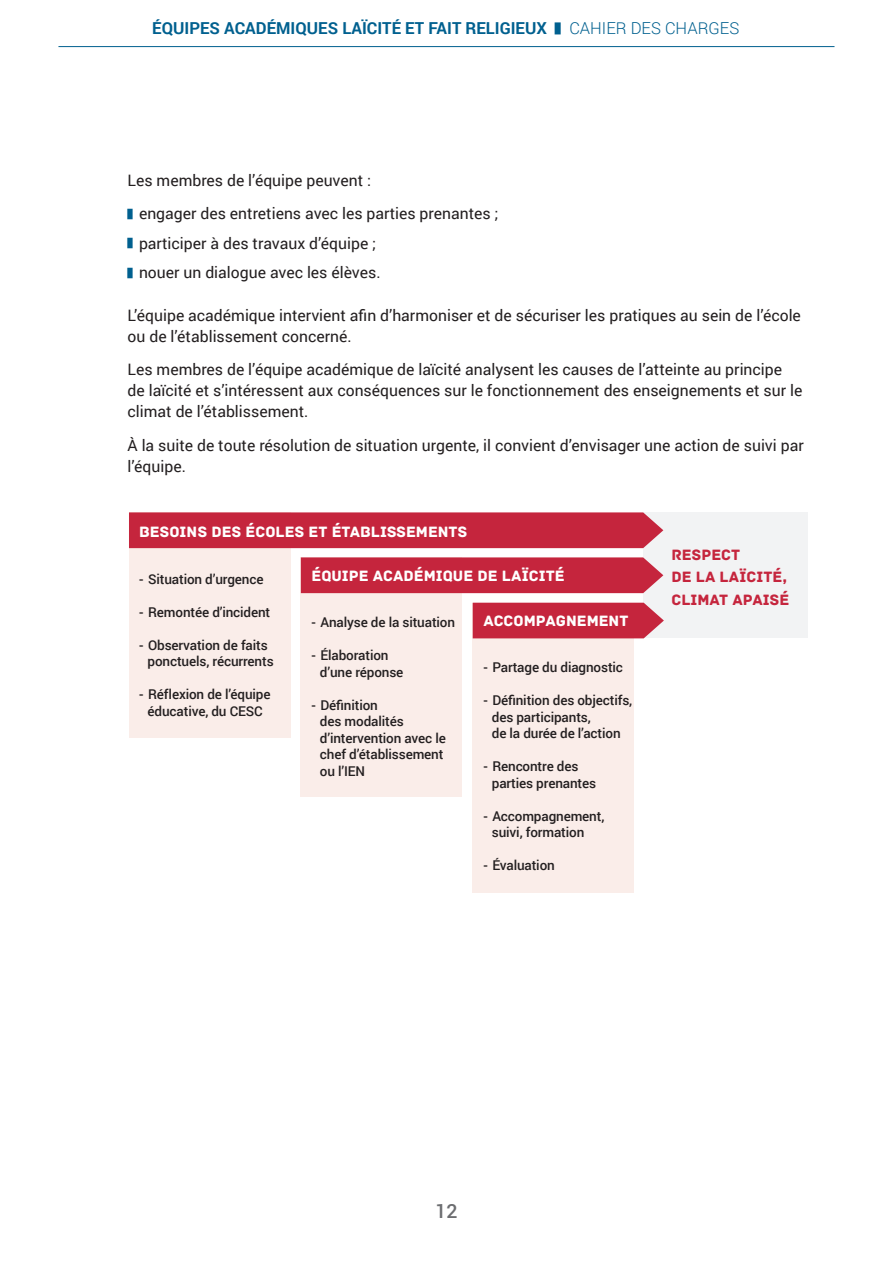
<style>
.page{position:relative;width:893px;height:1263px;background:#fff}
.page>*{position:absolute;margin:0;border:0;box-sizing:border-box;transform-origin:0 0}
.t1{font:500 19.5px "Roboto";color:#6c6d70}
.t2{font:700 16.5px "Roboto";color:#00608f}
.titre1A{font:15.75px/21px "Roboto";color:#231f20}
.liste1{font:15.75px "Archive";color:#fff}
.liste1-2{font:15.75px/22.5px "Archive";color:#c5253d}
.liste1-3{font:500 13.5px/16.5px "Roboto";letter-spacing:-.01em;color:#231f20}
.s1{font-family:"Koz Go Pr 6 N";font-weight:400;font-size:12px}
.s2{font-weight:300}
.s3{font-family:"Koz Go Pr 6 N";font-size:10.5px;color:#00608f}
</style>
<div class="page">
<hr style="left:58px;top:46px;width:776px;height:1px;background:#00608f">
<div style="left:643px;top:512px;width:165px;height:126px;background:#f2f3f4"></div>
<div style="left:129px;top:512px;width:162px;height:226px;background:#faede9"></div>
<div style="left:301px;top:557px;width:161px;height:240px;background:#faede9"></div>
<div style="left:473px;top:603px;width:161px;height:289px;background:#faede9"></div>
<div style="left:129px;top:512px;width:534px;height:36px;background:#c5253d"></div>
<div style="left:301px;top:557px;width:362px;height:36px;background:#c5253d"></div>
<div style="left:473px;top:603px;width:191px;height:35px;background:#c5253d"></div>
<p class="t2" style="left:152px;top:17px;width:589px">ÉQUIPES ACADÉMIQUES LAÏCITÉ ET FAIT RELIGIEUX <span class="s1">▌</span> <span class="s2">CAHIER DES CHARGES</span></p>
<p class="titre1A" style="left:128px;top:169px;width:245px">Les membres de l’équipe peuvent :</p>
<p class="titre1A" style="left:128px;top:203px;width:373px"><span class="s3">▌</span>engager des entretiens avec les parties prenantes ;</p>
<p class="titre1A" style="left:128px;top:232px;width:250px"><span class="s3">▌</span>participer à des travaux d’équipe ;</p>
<p class="titre1A" style="left:128px;top:262px;width:255px"><span class="s3">▌</span>nouer un dialogue avec les élèves.</p>
<p class="titre1A" style="left:128px;top:304px;width:675px">L’équipe académique intervient afin d’harmoniser et de sécuriser les pratiques au sein de l’école ou de l’établissement concerné.</p>
<p class="titre1A" style="left:128px;top:359px;width:676px">Les membres de l’équipe académique de laïcité analysent les causes de l’atteinte au principe de laïcité et s’intéressent aux conséquences sur le fonctionnement des enseignements et sur le climat de l’établissement.</p>
<p class="titre1A" style="left:128px;top:434px;width:678px">À la suite de toute résolution de situation urgente, il convient d’envisager une action de suivi par l’équipe.</p>
<p class="liste1" style="left:139px;top:522px;width:330px">BESOINS DES ÉCOLES ET ÉTABLISSEMENTS</p>
<p class="liste1-3" style="left:139px;top:570px;width:126px">- Situation d’urgence</p>
<p class="liste1-3" style="left:139px;top:603px;width:133px">- Remontée d’incident</p>
<p class="liste1-3" style="left:148px;top:636px;width:128px;text-indent:-9px">- Observation de faits ponctuels, récurrents</p>
<p class="liste1-3" style="left:139px;top:685px;width:133px;text-align:center">- Réflexion de l’équipe éducative, du CESC</p>
<p class="liste1" style="left:311px;top:566px;width:255px">ÉQUIPE ACADÉMIQUE DE LAÏCITÉ</p>
<p class="liste1-3" style="left:311px;top:613px;width:145px">- Analyse de la situation</p>
<p class="liste1-3" style="left:320px;top:646px;width:85px;text-indent:-9px">- Élaboration d’une réponse</p>
<p class="liste1-3" style="left:320px;top:696px;width:127px;text-indent:-9px">- Définition<br>des modalités d’intervention avec le chef d’établissement ou l’IEN</p>
<p class="liste1" style="left:483px;top:611px;width:147px">ACCOMPAGNEMENT</p>
<p class="liste1-3" style="left:483px;top:658px;width:141px">- Partage du diagnostic</p>
<p class="liste1-3" style="left:492px;top:691px;width:142px;text-indent:-9px">- Définition des objectifs, des participants,<br>de la durée de l’action</p>
<p class="liste1-3" style="left:492px;top:757px;width:106px;text-indent:-9px">- Rencontre des parties prenantes</p>
<p class="liste1-3" style="left:492px;top:807px;width:114px;text-indent:-9px">- Accompagnement, suivi, formation</p>
<p class="liste1-3" style="left:483px;top:856px;width:73px">- Évaluation</p>
<p class="liste1-2" style="left:671px;top:543px;width:119px">RESPECT<br>DE LA LAÏCITÉ,<br>CLIMAT APAISÉ</p>
<p class="t1" style="left:435px;top:1197px;width:24px">12</p>
</div>
